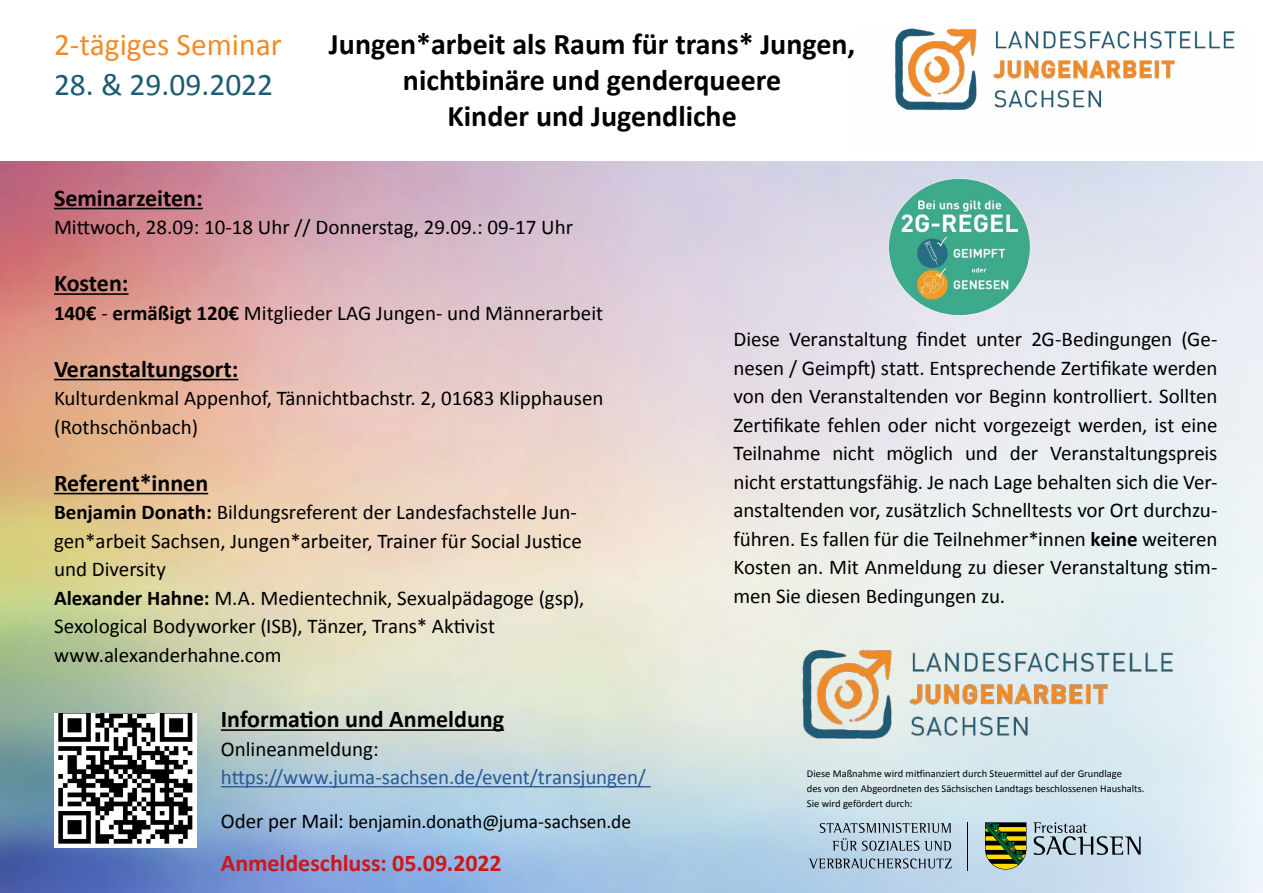
<style>
.page{position:relative;width:1263px;height:893px;background:#fff}
.page>*{position:absolute;margin:0;border:0;box-sizing:border-box;transform-origin:0 0}
.t1{font:31.5px "Calibri";color:#f08b29}
.t2{font:31.5px "Calibri";color:#1d5b73}
.t3{font:700 30px/36px "Calibri";color:#000;text-align:center}
.t4{font:700 24px "Calibri";color:#000}
.t5{font:700 24px "Calibri";color:#cd171a}
.t6{font:21px/28.5px "Calibri";color:#000}
.t7{font:21px "Calibri";letter-spacing:-.01em;color:#275b9b}
.t8{font:19.5px "Calibri";letter-spacing:-.01em;color:#000}
.t9{font:16.35px "Rotis Sans Serif";letter-spacing:.025em;color:#000}
.t10{font:10.5px "Calibri";color:#000}
.s1{font-weight:700}
.s2{font-size:21px}
</style>
<div class="page">
<img style="left:895px;top:28px;width:340px;height:83px">
<img style="left:0;top:162px;width:1263px;height:731px">
<hr style="left:54px;top:208px;width:149px;height:1px;background:#000">
<hr style="left:54px;top:293px;width:75px;height:2px;background:#000">
<hr style="left:54px;top:379px;width:184px;height:1px;background:#000">
<hr style="left:54px;top:493px;width:154px;height:1px;background:#000">
<img style="left:883px;top:173px;width:153px;height:148px">
<img style="left:758px;top:639px;width:448px;height:144px">
<img style="left:54px;top:713px;width:142px;height:135px">
<hr style="left:221px;top:729px;width:283px;height:2px;background:#000">
<hr style="left:221px;top:786px;width:430px;height:1px;background:#275b9b">
<svg style="left:1033px;top:822px;width:107px;height:33px;background:#a3b4bf"></svg>
<svg style="left:985px;top:822px;width:41px;height:48px;background:#626d23"></svg>
<hr style="left:967px;top:822px;width:1px;height:48px;background:#000">
<svg style="left:820px;top:823px;width:131px;height:28px;background:#a0b2bf"></svg>
<svg style="left:809px;top:858px;width:143px;height:10px"></svg>
<h1 class="t1" style="left:54px;top:25px;width:229px">2-tägiges Seminar</h1>
<h1 class="t2" style="left:54px;top:65px;width:221px">28. &amp; 29.09.2022</h1>
<h2 class="t3" style="left:329px;top:25px;width:528px">Jungen*arbeit als Raum für trans* Jungen, nichtbinäre und genderqueere<br>Kinder und Jugendliche</h2>
<p class="t4" style="left:54px;top:181px;width:150px">Seminarzeiten:</p>
<p class="t6" style="left:54px;top:212px;width:520px">Mittwoch, 28.09: 10-18 Uhr // Donnerstag, 29.09.: 09-17 Uhr</p>
<p class="t4" style="left:54px;top:266px;width:76px">Kosten:</p>
<p class="t6" style="left:54px;top:298px;width:551px"><span class="s1">140€</span> - <span class="s1">ermäßigt 120€</span> Mitglieder LAG Jungen- und Männerarbeit</p>
<p class="t4" style="left:54px;top:352px;width:186px">Veranstaltungsort:</p>
<p class="t6" style="left:54px;top:383px;width:551px">Kulturdenkmal Appenhof, Tännichtbachstr. 2, 01683 Klipphausen (Rothschönbach)</p>
<p class="t4" style="left:54px;top:466px;width:156px">Referent*innen</p>
<p class="t6" style="left:54px;top:497px;width:529px"><span class="s1">Benjamin Donath:</span> Bildungsreferent der Landesfachstelle Jun&shy;gen*arbeit Sachsen, Jungen*arbeiter, Trainer für Social Justice und Diversity</p>
<p class="t6" style="left:54px;top:583px;width:532px"><span class="s1">Alexander Hahne:</span> M.A. Medientechnik, Sexualpädagoge (gsp),<br>Sexological Bodyworker (ISB), Tänzer, Trans* Aktivist</p>
<p class="t6" style="left:54px;top:640px;width:229px">www.alexanderhahne.com</p>
<p class="t4" style="left:221px;top:702px;width:285px">Information und Anmeldung</p>
<p class="t6" style="left:221px;top:734px;width:159px">Onlineanmeldung:</p>
<p class="t7" style="left:221px;top:764px;width:427px">https://www.juma-sachsen.de/event/transjungen/</p>
<p class="t8" style="left:221px;top:809px;width:412px"><span class="s2">Oder per Mail:</span> benjamin.donath@juma-sachsen.de</p>
<p class="t5" style="left:221px;top:846px;width:282px">Anmeldeschluss: 05.09.2022</p>
<p class="t6" style="left:733px;top:324px;width:485px;text-align:justify">Diese Veranstaltung findet unter 2G-Bedingungen (Ge&shy;nesen / Geimpft) statt. Entsprechende Zertifikate werden von den Veranstaltenden vor Beginn kontrolliert. Sollten Zertifikate fehlen oder nicht vorgezeigt werden, ist eine Teilnahme nicht möglich und der Veranstaltungspreis nicht erstattungsfähig. Je nach Lage behalten sich die Ver&shy;anstaltenden vor, zusätzlich Schnelltests vor Ort durchzu&shy;führen. Es fallen für die Teilnehmer*innen <span class="s1">keine</span> weiteren Kosten an. Mit Anmeldung zu dieser Veranstaltung stim&shy;men Sie diesen Bedingungen zu.</p>
<p class="t9" style="left:808px;top:764px;width:235px">Landtag beschlossenen Haushaltes.</p>
<p class="t10" style="left:807px;top:767px;width:317px">Diese Maßnahme wird mitfinanziert durch Steuermittel auf der Grundlage</p>
<p class="t10" style="left:807px;top:782px;width:339px">des von den Abgeordneten des Sächsischen Landtags beschlossenen Haushalts.</p>
<p class="t10" style="left:807px;top:797px;width:107px">Sie wird gefördert durch:</p>
</div>
